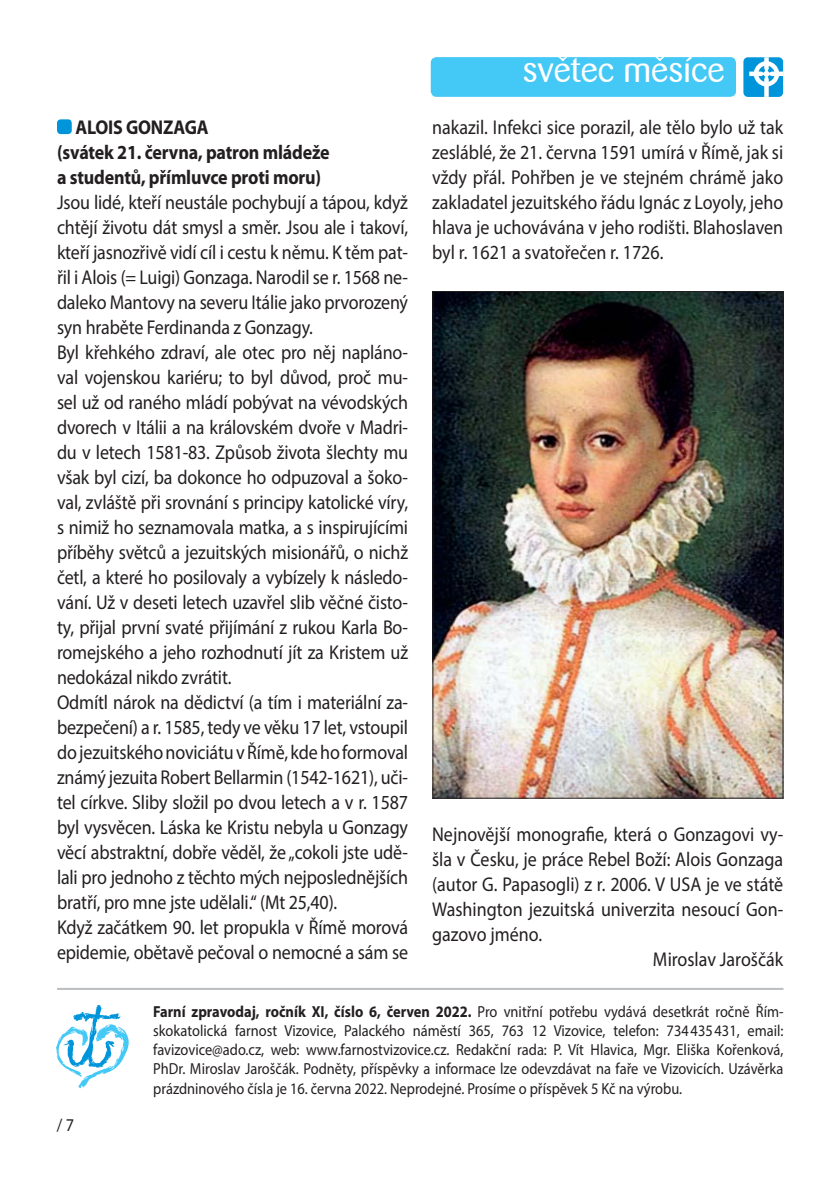
<style>
.page{position:relative;width:840px;height:1191px;background:#fff}
.page>*{position:absolute;margin:0;border:0;box-sizing:border-box;transform-origin:0 0}
.t1{font:36px "Barmeno";color:#fff}
.t2{font:20px/25px "Myriad Pro";letter-spacing:-.01em;color:#231f20;scale:.9 1}
.t3{font:700 20px/25px "Myriad Pro";letter-spacing:-.01em;color:#231f20;scale:.9 1}
.t4{font:18px "Myriad Pro";color:#231f20;scale:.9 1}
.t5{font:16px/19.2px "Myriad Pro";color:#231f20;text-align:justify;scale:.9 1}
.s1{font-weight:700}
</style>
<div class="page">
<svg style="left:56px;top:1005px;width:73px;height:83px"></svg>
<hr style="left:57px;top:988px;width:726px;height:2px;background:#bbbdc0">
<div style="left:57px;top:119px;width:15px;height:15px;background:#0095da;border-radius:4px"></div>
<div style="left:430px;top:57px;width:305px;height:40px;background:#44c8f5;border-radius:6px"></div>
<div style="left:743px;top:57px;width:39px;height:40px;background:#0095da;border-radius:5px"></div>
<svg style="left:748px;top:57px;width:34px;height:40px"></svg>
<svg style="left:557px;top:57px;width:10px;height:4px"></svg>
<svg style="left:654px;top:57px;width:10px;height:4px"></svg>
<img style="left:434px;top:293px;width:347px;height:503px">
<p class="t3" style="left:57px;top:117px;width:304px;text-indent:18px">ALOIS GONZAGA<br>(svátek 21. června, patron mládeže a studentů, přímluvce proti moru)</p>
<p class="t2" style="left:57px;top:192px;width:391px">Jsou lidé, kteří neustále pochybují a tápou, když chtějí životu dát smysl a směr. Jsou ale i takoví, kteří jasnozřivě vidí cíl i cestu k němu. K těm pat&shy;řil i Alois (= Luigi) Gonzaga. Narodil se r. 1568 ne&shy;daleko Mantovy na severu Itálie jako prvorozený syn hraběte Ferdinanda z Gonzagy.<br>Byl křehkého zdraví, ale otec pro něj napláno&shy;val vojenskou kariéru; to byl důvod, proč mu&shy;sel už od raného mládí pobývat na vévodských dvorech v Itálii a na královském dvoře v Madri&shy;du v letech 1581-83. Způsob života šlechty mu však byl cizí, ba dokonce ho odpuzoval a šoko&shy;val, zvláště při srovnání s principy katolické víry, s nimiž ho seznamovala matka, a s inspirujícími příběhy světců a jezuitských misionářů, o nichž četl, a které ho posilovaly a vybízely k následo&shy;vání. Už v deseti letech uzavřel slib věčné čisto&shy;ty, přijal první svaté přijímání z rukou Karla Bo&shy;romejského a jeho rozhodnutí jít za Kristem už nedokázal nikdo zvrátit.<br>Odmítl nárok na dědictví (a tím i materiální za&shy;bezpečení) a r. 1585, tedy ve věku 17 let, vstoupil do jezuitského noviciátu v Římě, kde ho formoval známý jezuita Robert Bellarmin (1542-1621), uči&shy;tel církve. Sliby složil po dvou letech a v r. 1587 byl vysvěcen. Láska ke Kristu nebyla u Gonzagy věcí abstraktní, dobře věděl, že „cokoli jste udě&shy;lali pro jednoho z těchto mých nejposlednějších bratří, pro mne jste udělali.“ (Mt 25,40).<br>Když začátkem 90. let propukla v Římě morová epidemie, obětavě pečoval o nemocné a sám se</p>
<h1 class="t1" style="left:522px;top:51px;width:203px">svetec mesíce</h1>
<p class="t2" style="left:432px;top:117px;width:391px;text-align:justify">nakazil. Infekci sice porazil, ale tělo bylo už tak zesláblé, že 21. června 1591 umírá v Římě, jak si vždy přál. Pohřben je ve stejném chrámě jako zakladatel jezuitského řádu Ignác z Loyoly, jeho hlava je uchovávána v jeho rodišti. Blahoslaven byl r. 1621 a svatořečen r. 1726.</p>
<p class="t2" style="left:432px;top:823px;width:391px">Nejnovější monografie, která o Gonzagovi vy-</p>
<p class="t2" style="left:432px;top:848px;width:391px">šla v Česku, je práce Rebel Boží: Alois Gonzaga</p>
<p class="t2" style="left:432px;top:873px;width:391px">(autor G. Papasogli) z r. 2006. V USA je ve státě</p>
<p class="t2" style="left:432px;top:898px;width:391px">Washington jezuitská univerzita nesoucí Gon-</p>
<p class="t2" style="left:432px;top:923px;width:124px">gazovo jméno.</p>
<p class="t2" style="left:652px;top:948px;width:146px">Miroslav Jaroščák</p>
<p class="t4" style="left:57px;top:1118px;width:21px">/ 7</p>
<p class="t5" style="left:153px;top:1003px;width:701px"><span class="s1">Farní zpravodaj, ročník XI, číslo 6, červen 2022.</span> Pro vnitřní potřebu vydává desetkrát ročně Řím&shy;skokatolická farnost Vizovice, Palackého náměstí 365, 763 12 Vizovice, telefon: 734 435 431, email: favizovice@ado.cz, web: www.farnostvizovice.cz. Redakční rada: P. Vít Hlavica, Mgr. Eliška Kořenková, PhDr. Miroslav Jaroščák. Podněty, příspěvky a informace lze odevzdávat na faře ve Vizovicích. Uzávěrka prázdninového čísla je 16. června 2022. Neprodejné. Prosíme o příspěvek 5 Kč na výrobu.</p>
</div>
